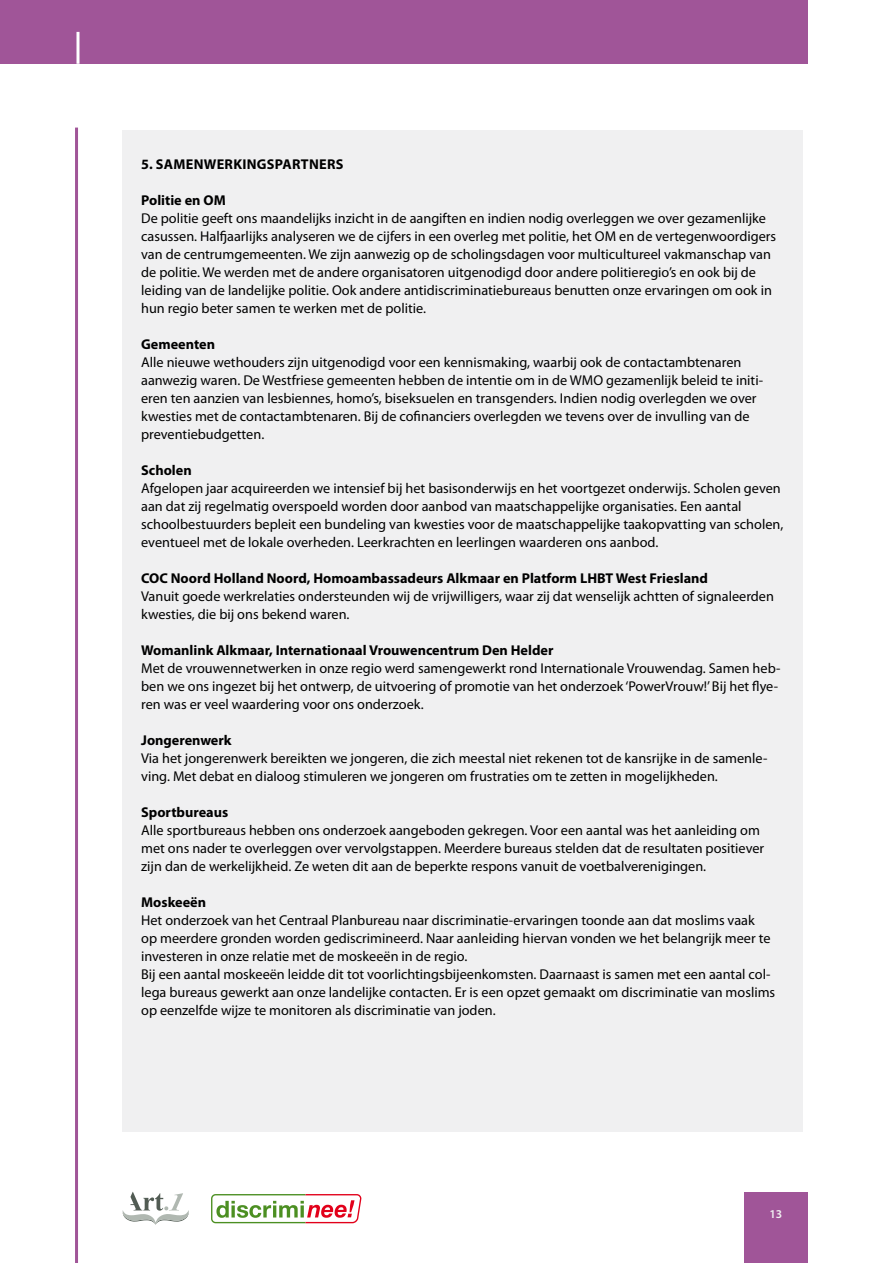
<style>
.page{position:relative;width:893px;height:1263px;background:#fff}
.page>*{position:absolute;margin:0;border:0;box-sizing:border-box;transform-origin:0 0}
.t1{font:14.25px/18px "Myriad Pro";color:#000}
.t2{font:700 14.25px "Myriad Pro";color:#000}
.t3{font:700 14.25px "Myriad Pro";letter-spacing:.055em;color:#000}
.t4{font:600 12px "Myriad Pro";color:#f0f0f1}
</style>
<div class="page">
<div style="left:0;top:0;width:808px;height:64px;background:#a05598"></div>
<hr style="left:75px;top:128px;width:3px;height:1135px;background:#a05598">
<hr style="left:76px;top:32px;width:3px;height:32px;background:#fff">
<div style="left:744px;top:1192px;width:64px;height:71px;background:#a05598"></div>
<svg style="left:123px;top:1192px;width:66px;height:33px"></svg>
<svg style="left:211px;top:1194px;width:151px;height:30px"></svg>
<div style="left:122px;top:131px;width:681px;height:1001px;background:#f0f0f1"></div>
<p class="t3" style="left:141px;top:154px;width:135px">5. Samenwerkingspart</p>
<p class="t2" style="left:309px;top:154px;width:27px">ners</p>
<p class="t2" style="left:141px;top:190px;width:86px">Politie en OM</p>
<p class="t1" style="left:141px;top:209px;width:637px">De politie geeft ons maandelijks inzicht in de aangiften en indien nodig overleggen we over gezamenlijke casussen. Halfjaarlijks analyseren we de cijfers in een overleg met politie, het OM en de vertegenwoordigers van de centrumgemeenten. We zijn aanwezig op de scholingsdagen voor multicultureel vakmanschap van de politie. We werden met de andere organisatoren uitgenodigd door andere politieregio’s en ook bij de leiding van de landelijke politie. Ook andere antidiscriminatiebureaus benutten onze ervaringen om ook in hun regio beter samen te werken met de politie.</p>
<p class="t2" style="left:141px;top:334px;width:75px">Gemeenten</p>
<p class="t1" style="left:141px;top:352px;width:623px">Alle nieuwe wethouders zijn uitgenodigd voor een kennismaking, waarbij ook de contactambtenaren aanwezig waren. De Westfriese gemeenten hebben de intentie om in de WMO gezamenlijk beleid te initi&shy;ëren ten aanzien van lesbiennes, homo’s, biseksuelen en transgenders. Indien nodig overlegden we over kwesties met de contactambtenaren. Bij de cofinanciers overlegden we tevens over de invulling van de preventiebudgetten.</p>
<p class="t2" style="left:141px;top:460px;width:52px">Scholen</p>
<p class="t1" style="left:141px;top:478px;width:644px">Afgelopen jaar acquireerden we intensief bij het basisonderwijs en het voortgezet onderwijs. Scholen geven aan dat zij regelmatig overspoeld worden door aanbod van maatschappelijke organisaties. Een aantal schoolbestuurders bepleit een bundeling van kwesties voor de maatschappelijke taakopvatting van scholen, eventueel met de lokale overheden. Leerkrachten en leerlingen waarderen ons aanbod.</p>
<p class="t2" style="left:141px;top:568px;width:568px">COC Noord Holland Noord, Homoambassadeurs Alkmaar en Platform LHBT West Friesland</p>
<p class="t1" style="left:141px;top:586px;width:634px">Vanuit goede werkrelaties ondersteunden wij de vrijwilligers, waar zij dat wenselijk achtten of signaleerden kwesties, die bij ons bekend waren.</p>
<p class="t2" style="left:141px;top:640px;width:414px">Womanlink Alkmaar, Internationaal Vrouwencentrum Den Helder</p>
<p class="t1" style="left:141px;top:658px;width:641px">Met de vrouwennetwerken in onze regio werd samengewerkt rond Internationale Vrouwendag. Samen heb&shy;ben we ons ingezet bij het ontwerp, de uitvoering of promotie van het onderzoek ‘PowerVrouw!’ Bij het flye&shy;ren was er veel waardering voor ons onderzoek.</p>
<p class="t2" style="left:141px;top:730px;width:92px">Jongerenwerk</p>
<p class="t1" style="left:141px;top:748px;width:628px">Via het jongerenwerk bereikten we jongeren, die zich meestal niet rekenen tot de kansrijke in de samenle&shy;ving. Met debat en dialoog stimuleren we jongeren om frustraties om te zetten in mogelijkheden.</p>
<p class="t2" style="left:141px;top:802px;width:89px">Sportbureaus</p>
<p class="t1" style="left:141px;top:820px;width:625px">Alle sportbureaus hebben ons onderzoek aangeboden gekregen. Voor een aantal was het aanleiding om met ons nader te overleggen over vervolgstappen. Meerdere bureaus stelden dat de resultaten positiever zijn dan de werkelijkheid. Ze weten dit aan de beperkte respons vanuit de voetbalverenigingen.</p>
<p class="t2" style="left:141px;top:892px;width:66px">Moskeeën</p>
<p class="t1" style="left:141px;top:910px;width:635px">Het onderzoek van het Centraal Planbureau naar discriminatie-ervaringen toonde aan dat moslims vaak<br>op meerdere gronden worden gediscrimineerd. Naar aanleiding hiervan vonden we het belangrijk meer te investeren in onze relatie met de moskeeën in de regio.<br>Bij een aantal moskeeën leidde dit tot voorlichtingsbijeenkomsten. Daarnaast is samen met een aantal col&shy;lega bureaus gewerkt aan onze landelijke contacten. Er is een opzet gemaakt om discriminatie van moslims op eenzelfde wijze te monitoren als discriminatie van joden.</p>
<p class="t4" style="left:769px;top:1207px;width:14px">13</p>
</div>
